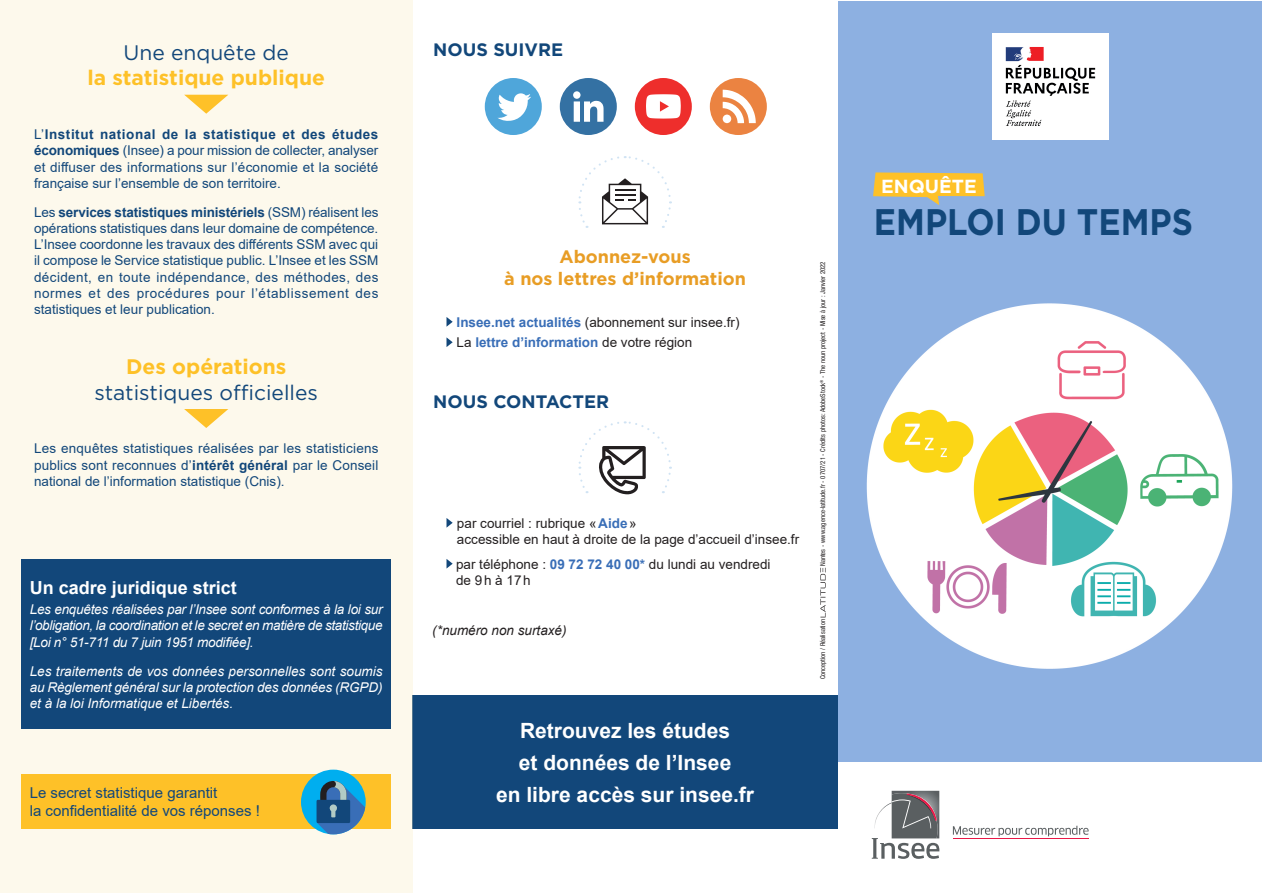
<style>
.page{position:relative;width:1263px;height:893px;background:#fff}
.page>*{position:absolute;margin:0;border:0;box-sizing:border-box;transform-origin:0 0}
.titre_surligné_en_bl{font:700 36.9px "Gotham";color:#12477a;scale:.9 1}
.texte_courant{font:700 21px/32px "Arial";color:#fff;text-align:center}
.titre_surligné_en_bl-2{font:21px/25.2px "Gotham";color:#12477a;text-align:center}
.INTERTITRE-BLEU{font:700 21px/25.2px "Gotham";color:#fec128;text-align:center}
.TEXTE_SURLIGNÉ_JAUNE{font:700 18.9px "Gotham";color:#fff}
.titre_surligné_en_bl-3{font:700 18px/21.6px "Gotham";color:#e89d25;text-align:center}
.titre_surligné_en_bl-4{font:700 18px "Gotham";color:#12477a}
.texte_courant-2{font:700 18px "Arial";color:#fff}
.texte_courant-3{font:15px/18px "Arial";color:#12477a}
.titre_surligné_en_bl-5{font:13.5px/16.2px "Arial";color:#12477a;text-align:justify}
.TEXTE-COURANT-BLEU{font:13.5px/16.2px "Arial";color:#12477a;text-align:justify}
.texte_courant-4{font:italic 13.5px/16.2px "Arial";letter-spacing:-.015em;color:#fff;text-align:justify}
.texte_courant-5{font:13.5px/16.2px "Arial";color:#231f20}
.titre_surligné_en_bl-6{font:13.5px/16.2px "Arial";color:#231f20}
.texte_courant-6{font:700 13.5px "Arial";color:#396eb7}
.texte_courant-7{font:italic 13.5px "Arial";color:#231f20}
.t1{font:italic condensed 6.75px "Helvetica Neue 57";color:#231f20}
.s1{font-weight:400;color:#12477a}
.s2{font-weight:700}
.s3{font-weight:700;color:#fec128}
.s4{font-weight:700;color:#396eb7}
.s5{font-weight:400;color:#231f20}
</style>
<div class="page">
<svg style="left:820px;top:568px;width:5px;height:49px"></svg>
<div style="left:412px;top:696px;width:426px;height:133px;background:#12477a"></div>
<svg style="left:446px;top:317px;width:7px;height:10px"></svg>
<svg style="left:446px;top:337px;width:7px;height:10px"></svg>
<svg style="left:578px;top:156px;width:94px;height:72px"></svg>
<svg style="left:446px;top:518px;width:7px;height:10px"></svg>
<svg style="left:446px;top:559px;width:7px;height:10px"></svg>
<div style="left:485px;top:78px;width:57px;height:57px;background:#4fa6da;border-radius:50%"></div>
<svg style="left:497px;top:93px;width:34px;height:28px"></svg>
<div style="left:560px;top:78px;width:57px;height:57px;background:#3471a3;border-radius:50%"></div>
<svg style="left:574px;top:101px;width:30px;height:21px"></svg>
<div style="left:573px;top:91px;width:7px;height:8px;background:#fff;border-radius:50%"></div>
<div style="left:635px;top:78px;width:57px;height:57px;background:#ee2e2c;border-radius:50%"></div>
<svg style="left:646px;top:94px;width:35px;height:25px"></svg>
<div style="left:710px;top:78px;width:57px;height:57px;background:#eb8341;border-radius:50%"></div>
<svg style="left:723px;top:90px;width:33px;height:33px"></svg>
<div style="left:723px;top:115px;width:8px;height:8px;background:#fff;border-radius:50%"></div>
<div style="left:0;top:0;width:412px;height:893px;background:#fdf9ec"></div>
<div style="left:21px;top:560px;width:370px;height:169px;background:#12477a"></div>
<div style="left:21px;top:775px;width:370px;height:54px;background:#fec128"></div>
<div style="left:301px;top:770px;width:65px;height:64px;background:#00aeef;border-radius:50%"></div>
<svg style="left:317px;top:778px;width:48px;height:56px"></svg>
<svg style="left:184px;top:95px;width:44px;height:19px"></svg>
<svg style="left:184px;top:409px;width:44px;height:19px"></svg>
<div style="left:838px;top:1px;width:424px;height:761px;background:#8db0e1"></div>
<hr style="left:953px;top:838px;width:135px;height:1px;background:#e91847">
<svg style="left:953px;top:826px;width:135px;height:10px"></svg>
<svg style="left:872px;top:791px;width:67px;height:68px"></svg>
<img style="left:992px;top:33px;width:117px;height:106px">
<svg style="left:873px;top:172px;width:112px;height:33px"></svg>
<img style="left:866px;top:303px;width:367px;height:366px">
<svg style="left:578px;top:421px;width:94px;height:73px"></svg>
<p class="INTERTITRE-BLEU" style="left:87px;top:40px;width:239px"><span class="s1">Une enquête de<br></span>la statistique publique</p>
<p class="titre_surligné_en_bl-5" style="left:34px;top:126px;width:346px">L’<span class="s2">Institut national de la statistique et des études économiques</span> (Insee) a pour mission de collecter, analyser et diffuser des informations sur l’économie et la société française sur l’ensemble de son territoire.</p>
<p class="TEXTE-COURANT-BLEU" style="left:34px;top:204px;width:346px">Les <span class="s2">services statistiques ministériels</span> (SSM) réalisent les opérations statistiques dans leur domaine de compétence.<br>L’Insee coordonne les travaux des différents SSM avec qui il compose le Service statistique public. L’Insee et les SSM décident, en toute indépendance, des méthodes, des normes et des procédures pour l’établissement des statistiques et leur publication.</p>
<p class="titre_surligné_en_bl-2" style="left:94px;top:354px;width:225px"><span class="s3">Des opérations </span>statistiques officielles</p>
<p class="titre_surligné_en_bl-5" style="left:34px;top:441px;width:346px">Les enquêtes statistiques réalisées par les statisticiens publics sont reconnues d’<span class="s2">intérêt général</span> par le Conseil national de l’information statistique (Cnis).</p>
<p class="texte_courant-2" style="left:30px;top:575px;width:209px">Un cadre juridique strict</p>
<p class="texte_courant-4" style="left:30px;top:602px;width:354px">Les enquêtes réalisées par l’Insee sont conformes à la loi sur l’obligation, la coordination et le secret en matière de statistique [Loi n° 51-711 du 7 juin 1951 modifiée].</p>
<p class="texte_courant-4" style="left:30px;top:663px;width:354px">Les traitements de vos données personnelles sont soumis au Règlement général sur la protection des données (RGPD) et à la loi Informatique et Libertés.</p>
<p class="texte_courant-3" style="left:30px;top:784px;width:232px">Le secret statistique garantit<br>la confidentialité de vos réponses !</p>
<p class="titre_surligné_en_bl-4" style="left:433px;top:38px;width:131px">NOUS SUIVRE</p>
<p class="titre_surligné_en_bl-3" style="left:504px;top:246px;width:243px">Abonnez-vous<br>à nos lettres d’information</p>
<p class="texte_courant-5" style="left:457px;top:314px;width:284px"><span class="s4">Insee.net actualités</span> (abonnement sur insee.fr)</p>
<p class="texte_courant-6" style="left:457px;top:333px;width:237px"><span class="s5">La</span> lettre d’information <span class="s5">de votre région</span></p>
<p class="titre_surligné_en_bl-4" style="left:433px;top:390px;width:177px">NOUS CONTACTER</p>
<p class="titre_surligné_en_bl-6" style="left:457px;top:515px;width:344px">par courriel : rubrique «<span class="s4">Aide</span>»<br>accessible en haut à droite de la page d’accueil d’insee.fr</p>
<p class="texte_courant-5" style="left:456px;top:556px;width:316px">par téléphone : <span class="s4">09 72 72 40 00*</span> du lundi au vendredi de 9h à 17h</p>
<p class="texte_courant-7" style="left:432px;top:621px;width:136px">(*numéro non surtaxé)</p>
<p class="texte_courant" style="left:496px;top:715px;width:259px">Retrouvez les études<br>et données de l’Insee<br>en libre accès sur insee.fr</p>
<p class="t1" style="left:819px;top:566px;width:306px;rotate:-90deg">Nantes - www.agence-latitude.fr - 0707/21 - Crédits photos : AdobeStock<sup>®</sup> - The noun project - Mise à jour : Janvier 2022</p>
<p class="t1" style="left:819px;top:679px;width:62px;rotate:-90deg">Conception / Réalisation</p>
<p class="TEXTE_SURLIGNÉ_JAUNE" style="left:881px;top:173px;width:97px">ENQUÊTE</p>
<p class="titre_surligné_en_bl" style="left:874px;top:198px;width:356px">EMPLOI DU TEMPS</p>
</div>
